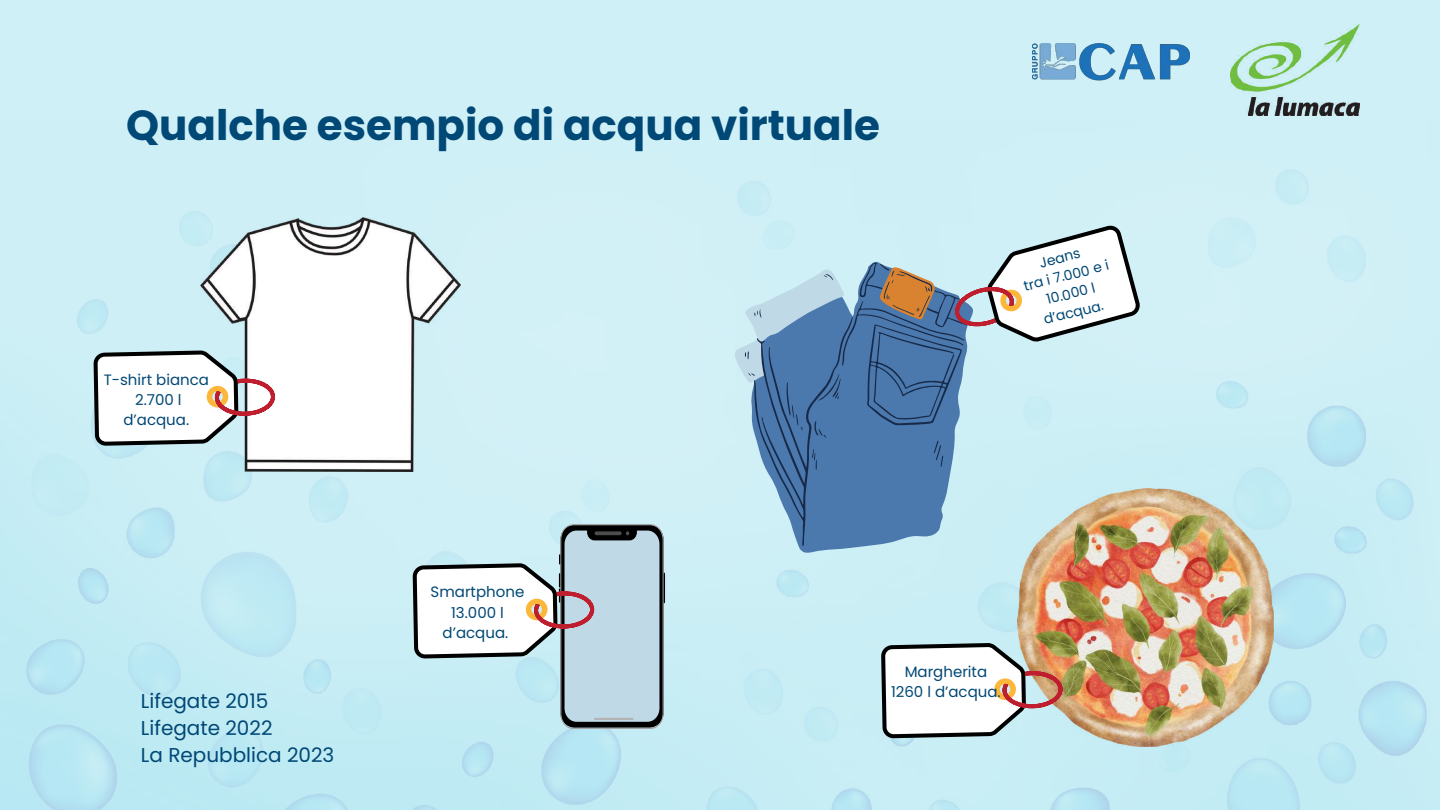
<style>
.page{position:relative;width:1440px;height:810px;background:#cff0f7}
.page>*{position:absolute;margin:0;border:0;box-sizing:border-box;transform-origin:0 0}
.t1{font:700 42px "Poppins";color:#004875}
.t2{font:20px/27px "Poppins";color:#004875}
.t3{font:15px/20.2px "Poppins";color:#004875;text-align:center}
.t4{font:14px/18.7px "Poppins";color:#004875;text-align:center}
</style>
<div class="page">
<img style="left:1033px;top:43px;width:157px;height:38px">
<img style="left:1231px;top:25px;width:128px;height:91px">
<img style="left:0;top:170px;width:1427px;height:640px">
<img style="left:201px;top:218px;width:259px;height:253px">
<svg style="left:60px;top:302px;width:224px;height:186px"></svg>
<svg style="left:379px;top:514px;width:286px;height:215px"></svg>
<svg style="left:665px;top:209px;width:399px;height:401px"></svg>
<svg style="left:674px;top:279px;width:264px;height:268px"></svg>
<svg style="left:712px;top:188px;width:458px;height:282px"></svg>
<img style="left:1017px;top:489px;width:257px;height:258px">
<svg style="left:847px;top:594px;width:225px;height:186px"></svg>
<h1 class="t1" style="left:126px;top:95px;width:755px">Qualche esempio di acqua virtuale</h1>
<p class="t3" style="left:104px;top:369px;width:107px">T-shirt bianca<br>2.700 l d’acqua.</p>
<p class="t4" style="left:1017px;top:259px;width:89px;rotate:-14deg">Jeans<br>tra i 7.000 e i<br>10.000 l d’acqua.</p>
<h2 class="t2" style="left:141px;top:688px;width:195px">Lifegate 2015<br>Lifegate 2022<br>La Repubblica 2023</h2>
<p class="t3" style="left:431px;top:582px;width:95px">Smartphone<br>13.000 l d’acqua.</p>
<p class="t3" style="left:891px;top:662px;width:111px">Margherita<br>1260 l d’acqua.</p>
</div>
